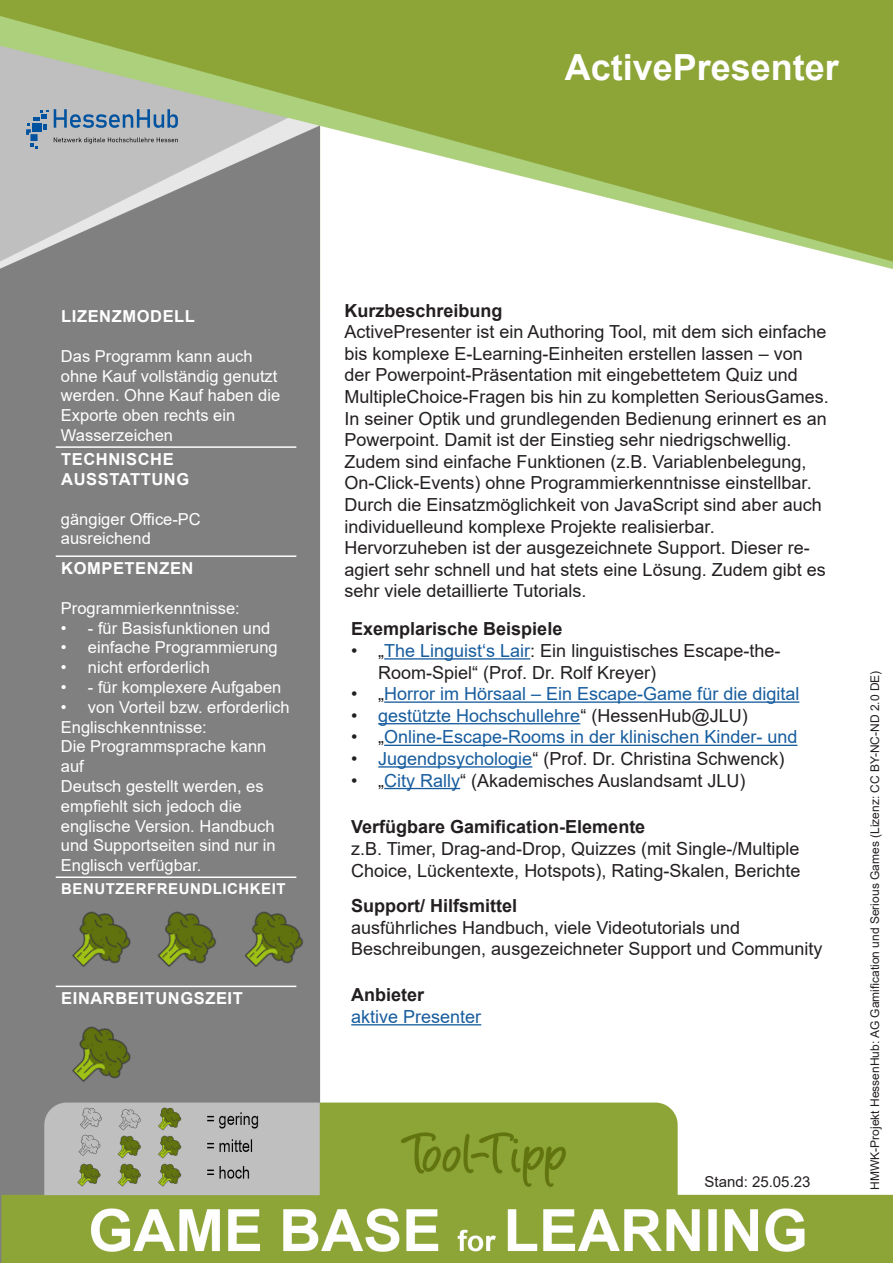
<style>
.page{position:relative;width:893px;height:1263px;background:#fff}
.page>*{position:absolute;margin:0;border:0;box-sizing:border-box;transform-origin:0 0}
.t1{font:700 36px "Arial";color:#fff}
.t2{font:18px/21.6px "Arial";color:#231f20}
.t3{font:18px "Arial";color:#175d9e}
.t4{font:700 18px "Arial";color:#231f20}
.t5{font:16.5px/19.8px "Arial";color:#fff}
.t6{font:700 16.5px "Arial";letter-spacing:.035em;color:#fff}
.t7{font:700 15px "Arial";letter-spacing:.035em;color:#fff}
.t8{font:15px "Arial";color:#231f20}
.t9{font:12px "Arial";color:#231f20}
.s1{color:#175d9e}
.s2{color:#231f20}
</style>
<div class="page">
<img style="left:0;top:0;width:893px;height:1263px">
<svg style="left:26px;top:109px;width:152px;height:40px;background:#97a6b4"></svg>
<hr style="left:56px;top:446px;width:240px;height:2px;background:#fff">
<hr style="left:56px;top:555px;width:240px;height:2px;background:#fff">
<hr style="left:56px;top:876px;width:240px;height:2px;background:#fff">
<hr style="left:346px;top:813px;width:483px;height:2px;background:#fff">
<hr style="left:346px;top:892px;width:483px;height:2px;background:#fff">
<hr style="left:346px;top:981px;width:483px;height:2px;background:#fff">
<hr style="left:384px;top:658px;width:146px;height:1px;background:#175d9e">
<hr style="left:384px;top:701px;width:415px;height:2px;background:#175d9e">
<hr style="left:378px;top:723px;width:202px;height:1px;background:#175d9e">
<hr style="left:384px;top:745px;width:413px;height:1px;background:#175d9e">
<hr style="left:378px;top:766px;width:154px;height:1px;background:#175d9e">
<hr style="left:384px;top:788px;width:76px;height:1px;background:#175d9e">
<hr style="left:351px;top:1024px;width:130px;height:1px;background:#175d9e">
<img style="left:49px;top:1009px;width:98px;height:98px">
<img style="left:49px;top:894px;width:85px;height:98px">
<img style="left:134px;top:894px;width:87px;height:98px">
<img style="left:221px;top:894px;width:98px;height:98px">
<p class="t1" style="left:565px;top:42px;width:276px">ActivePresenter</p>
<p class="t6" style="left:61px;top:305px;width:135px">LIZENZMODELL</p>
<p class="t5" style="left:61px;top:346px;width:218px">Das Programm kann auch ohne Kauf vollständig genutzt</p>
<p class="t5" style="left:61px;top:386px;width:221px">werden. Ohne Kauf haben die</p>
<p class="t5" style="left:61px;top:405px;width:176px">Exporte oben rechts ein</p>
<p class="t5" style="left:61px;top:425px;width:114px">Wasserzeichen</p>
<p class="t6" style="left:61px;top:448px;width:114px">TECHNISCHE</p>
<p class="t6" style="left:61px;top:467px;width:129px">AUSSTATTUNG</p>
<p class="t5" style="left:61px;top:509px;width:141px">gängiger Office-PC ausreichend</p>
<p class="t6" style="left:61px;top:557px;width:134px">KOMPETENZEN</p>
<p class="t5" style="left:61px;top:598px;width:180px">Programmierkenntnisse:</p>
<p class="t5" style="left:61px;top:618px;width:211px">• - für Basisfunktionen und</p>
<p class="t5" style="left:61px;top:638px;width:218px">• einfache Programmierung</p>
<p class="t5" style="left:61px;top:657px;width:150px">• nicht erforderlich</p>
<p class="t5" style="left:61px;top:677px;width:222px">• - für komplexere Aufgaben</p>
<p class="t5" style="left:61px;top:697px;width:230px">• von Vorteil bzw. erforderlich</p>
<p class="t5" style="left:61px;top:717px;width:147px">Englischkenntnisse:</p>
<p class="t5" style="left:61px;top:737px;width:207px">Die Programmsprache kann auf</p>
<p class="t5" style="left:61px;top:776px;width:204px">Deutsch gestellt werden, es</p>
<p class="t5" style="left:61px;top:796px;width:182px">empfiehlt sich jedoch die</p>
<p class="t5" style="left:61px;top:816px;width:215px">englische Version. Handbuch</p>
<p class="t5" style="left:61px;top:836px;width:216px">und Supportseiten sind nur in</p>
<p class="t5" style="left:61px;top:855px;width:142px">Englisch verfügbar.</p>
<p class="t7" style="left:61px;top:878px;width:226px">BENUTZERFREUNDLICHKEIT</p>
<p class="t6" style="left:61px;top:987px;width:183px">EINARBEITUNGSZEIT</p>
<p class="t4" style="left:344px;top:298px;width:160px">Kurzbeschreibung</p>
<p class="t2" style="left:344px;top:321px;width:483px">ActivePresenter ist ein Authoring Tool, mit dem sich einfache bis komplexe E-Learning-Einheiten erstellen lassen – von der Powerpoint-Präsentation mit eingebettetem Quiz und</p>
<p class="t2" style="left:344px;top:386px;width:486px">MultipleChoice-Fragen bis hin zu kompletten SeriousGames.<br>In seiner Optik und grundlegenden Bedienung erinnert es an</p>
<p class="t2" style="left:344px;top:429px;width:479px">Powerpoint. Damit ist der Einstieg sehr niedrigschwellig.<br>Zudem sind einfache Funktionen (z.B. Variablenbelegung, On-Click-Events) ohne Programmierkenntnisse einstellbar.<br>Durch die Einsatzmöglichkeit von JavaScript sind aber auch individuelleund komplexe Projekte realisierbar.</p>
<p class="t2" style="left:344px;top:537px;width:483px">Hervorzuheben ist der ausgezeichnete Support. Dieser re&shy;agiert sehr schnell und hat stets eine Lösung. Zudem gibt es sehr viele detaillierte Tutorials.</p>
<p class="t4" style="left:351px;top:616px;width:213px">Exemplarische Beispiele</p>
<p class="t2" style="left:378px;top:640px;width:404px;text-indent:-27px">• „<span class="s1">The Linguist‘s Lair</span>: Ein linguistisches Escape-the-<br>Room-Spiel“ (Prof. Dr. Rolf Kreyer)</p>
<p class="t3" style="left:351px;top:681px;width:450px"><span class="s2">• „</span>Horror im Hörsaal – Ein Escape-Game für die digital</p>
<p class="t3" style="left:351px;top:703px;width:398px"><span class="s2">•</span> gestützte Hochschullehre<span class="s2">“ (HessenHub@JLU)</span></p>
<p class="t3" style="left:351px;top:725px;width:448px"><span class="s2">• „</span>Online-Escape-Rooms in der klinischen Kinder- und</p>
<p class="t2" style="left:351px;top:748px;width:435px">• <span class="s1">Jugendpsychologie</span>“ (Prof. Dr. Christina Schwenck)</p>
<p class="t2" style="left:351px;top:769px;width:396px">• „<span class="s1">City Rally</span>“ (Akademisches Auslandsamt JLU)</p>
<p class="t4" style="left:351px;top:814px;width:296px">Verfügbare Gamification-Elemente</p>
<p class="t2" style="left:351px;top:838px;width:450px">z.B. Timer, Drag-and-Drop, Quizzes (mit Single-/Multiple</p>
<p class="t2" style="left:351px;top:859px;width:451px">Choice, Lückentexte, Hotspots), Rating-Skalen, Berichte</p>
<p class="t4" style="left:351px;top:893px;width:168px">Support/ Hilfsmittel</p>
<p class="t2" style="left:351px;top:916px;width:390px">ausführliches Handbuch, viele Videotutorials und</p>
<p class="t2" style="left:351px;top:938px;width:473px">Beschreibungen, ausgezeichneter Support und Community</p>
<p class="t4" style="left:351px;top:982px;width:75px">Anbieter</p>
<p class="t3" style="left:351px;top:1004px;width:132px">aktive Presenter</p>
<p class="t8" style="left:705px;top:1171px;width:107px">Stand: 25.05.23</p>
<p class="t9" style="left:867px;top:1189px;width:521px;rotate:-90deg">HMWK-Projekt HessenHub: AG Gamification und Serious Games (Lizenz: CC BY-NC-ND 2.0 DE)</p>
</div>
